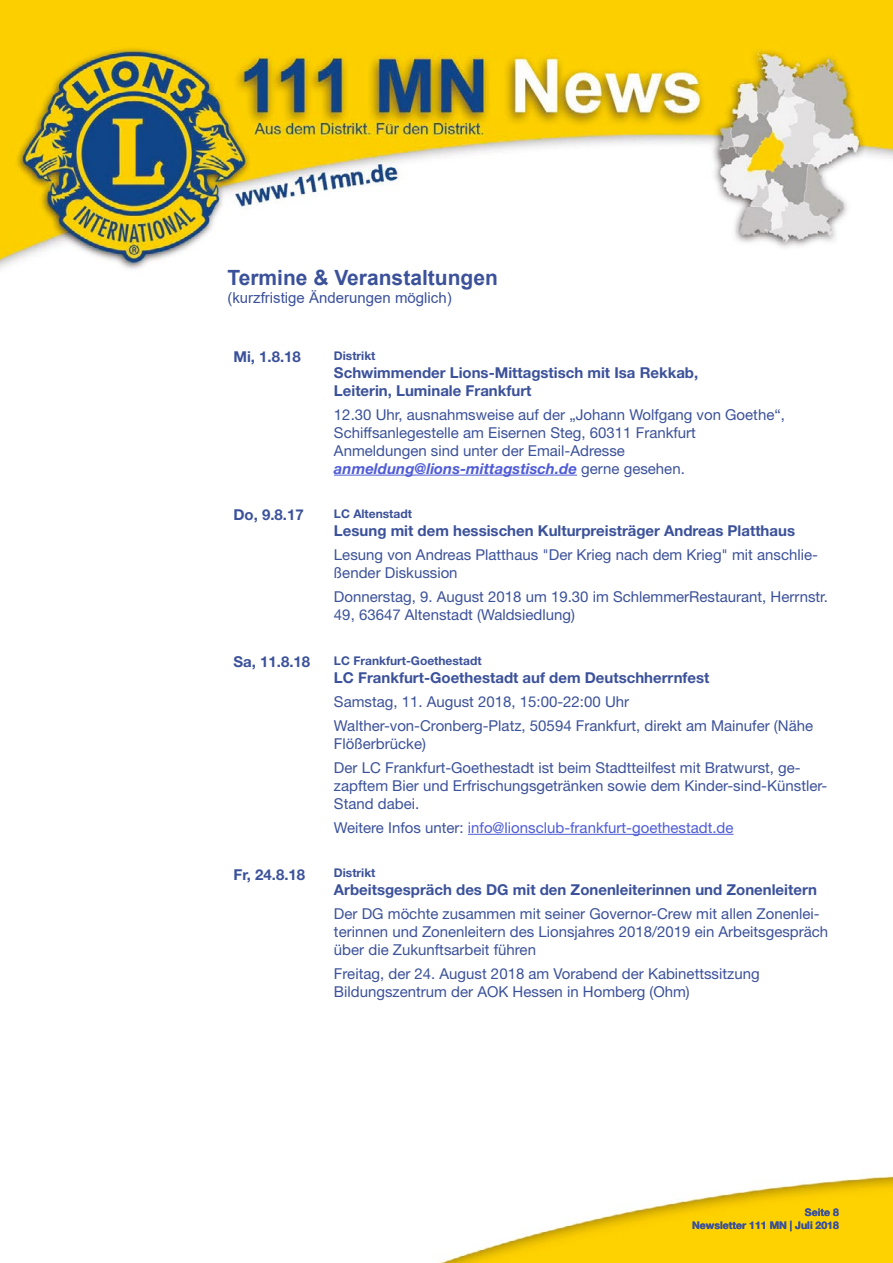
<style>
.page{position:relative;width:893px;height:1263px;background:#fff}
.page>*{position:absolute;margin:0;border:0;box-sizing:border-box;transform-origin:0 0}
.t1{font:700 21px "Arial";color:#3b519a}
.t2{font:15px/18px "Helvetica Neue LT Std";color:#3b519a}
.t3{font:700 15px/18px "Helvetica Neue LT Std";color:#3b519a}
.t4{font:15px "Helvetica Neue LT Std";color:#4f5cd6}
.t5{font:15px "Arial";color:#3b519a}
.t6{font:700 12px "Helvetica Neue LT Std";color:#3b519a}
.t7{font:700 10.5px/12.6px "Helvetica Neue LT Std";color:#3b519a;text-align:right}
.s1{font-weight:700;font-style:italic;color:#4f5cd6}
.s2{color:#3b519a}
</style>
<div class="page">
<img style="left:0;top:0;width:893px;height:270px">
<img style="left:439px;top:1175px;width:454px;height:88px">
<hr style="left:334px;top:475px;width:243px;height:1px;background:#4f5cd6">
<hr style="left:468px;top:834px;width:265px;height:1px;background:#4f5cd6">
<h1 class="t1" style="left:227px;top:263px;width:272px">Termine &amp; Veranstaltungen</h1>
<p class="t5" style="left:227px;top:287px;width:226px">(kurzfristige Änderungen möglich)</p>
<p class="t3" style="left:233px;top:347px;width:69px">Mi, 1.8.18</p>
<p class="t6" style="left:334px;top:348px;width:43px">Distrikt</p>
<p class="t3" style="left:334px;top:363px;width:366px">Schwimmender Lions-Mittagstisch mit Isa Rekkab,<br>Leiterin, Luminale Frankfurt</p>
<p class="t2" style="left:334px;top:405px;width:452px">12.30 Uhr, ausnahmsweise auf der „Johann Wolfgang von Goethe“, Schiffsanlegestelle am Eisernen Steg, 60311 Frankfurt Anmeldungen sind unter der Email-Adresse <span class="s1">anmeldung@lions-mittagstisch.de</span> gerne gesehen.</p>
<p class="t3" style="left:233px;top:506px;width:72px">Do, 9.8.17</p>
<p class="t6" style="left:334px;top:506px;width:80px">LC Altenstadt</p>
<p class="t3" style="left:334px;top:521px;width:463px">Lesung mit dem hessischen Kulturpreisträger Andreas Platthaus</p>
<p class="t2" style="left:334px;top:546px;width:486px">Lesung von Andreas Platthaus "Der Krieg nach dem Krieg" mit anschlie&shy;ßender Diskussion</p>
<p class="t2" style="left:334px;top:588px;width:496px">Donnerstag, 9. August 2018 um 19.30 im SchlemmerRestaurant, Herrnstr.<br>49, 63647 Altenstadt (Waldsiedlung)</p>
<p class="t3" style="left:233px;top:652px;width:78px">Sa, 11.8.18</p>
<p class="t6" style="left:334px;top:653px;width:149px">LC Frankfurt-Goethestadt</p>
<p class="t3" style="left:334px;top:668px;width:377px">LC Frankfurt-Goethestadt auf dem Deutschherrnfest</p>
<p class="t2" style="left:334px;top:689px;width:481px;line-height:24px">Samstag, 11. August 2018, 15:00-22:00 Uhr<br>Walther-von-Cronberg-Platz, 50594 Frankfurt, direkt am Mainufer (Nähe</p>
<p class="t2" style="left:334px;top:731px;width:468px;line-height:24px">Flößerbrücke)<br>Der LC Frankfurt-Goethestadt ist beim Stadtteilfest mit Bratwurst, ge-</p>
<p class="t2" style="left:334px;top:776px;width:495px">zapftem Bier und Erfrischungsgetränken sowie dem Kinder-sind-Künstler-<br>Stand dabei.</p>
<p class="t4" style="left:334px;top:818px;width:401px"><span class="s2">Weitere Infos unter:</span> info@lionsclub-frankfurt-goethestadt.de</p>
<p class="t3" style="left:233px;top:865px;width:73px">Fr, 24.8.18</p>
<p class="t6" style="left:334px;top:866px;width:43px">Distrikt</p>
<p class="t3" style="left:334px;top:881px;width:484px">Arbeitsgespräch des DG mit den Zonenleiterinnen und Zonenleitern</p>
<p class="t2" style="left:334px;top:905px;width:496px">Der DG möchte zusammen mit seiner Governor-Crew mit allen Zonenlei&shy;terinnen und Zonenleitern des Lionsjahres 2018/2019 ein Arbeitsgespräch über die Zukunftsarbeit führen</p>
<p class="t2" style="left:334px;top:965px;width:427px">Freitag, der 24. August 2018 am Vorabend der Kabinettssitzung<br>Bildungszentrum der AOK Hessen in Homberg (Ohm)</p>
<p class="t7" style="left:692px;top:1206px;width:148px">Seite 8<br>Newsletter 111 MN | Juli 2018</p>
</div>
